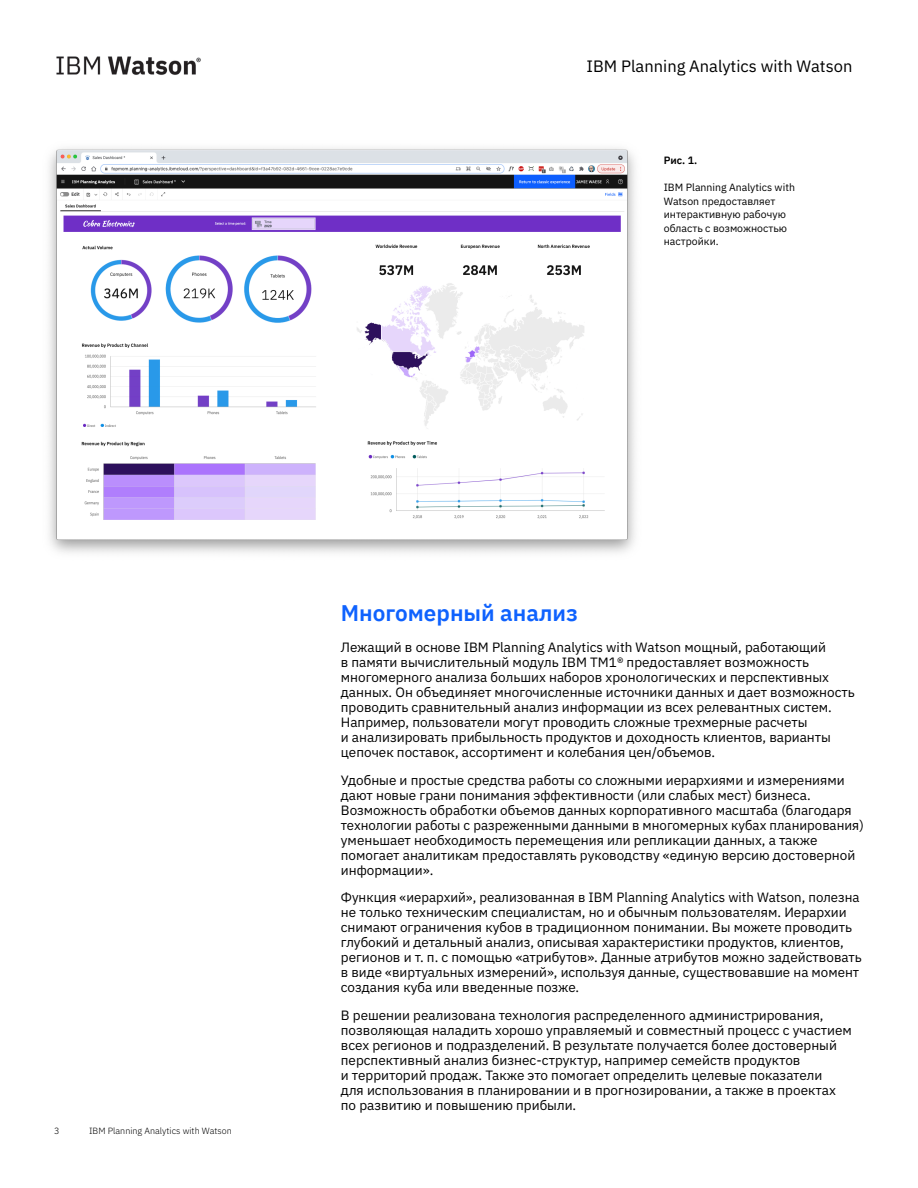
<style>
.page{position:relative;width:918px;height:1188px;background:#fff}
.page>*{position:absolute;margin:0;border:0;box-sizing:border-box;transform-origin:0 0}
.H2_Plex_Black_18{font:600 22.5px "IBM Plex Sans";color:#0f62fe}
.RS_Body{font:16.5px "IBM Plex Sans";color:#000}
.RS_Body-2{font:13.5px/15px "IBM Plex Sans";color:#000}
.Copyright_7_9{font:10.5px/13.5px "IBM Plex Sans";color:#000}
.Copyright_7_9-2{font:600 10.5px "IBM Plex Sans";color:#000}
.Copyright_7_9-3{font:300 9px "IBM Plex Sans";color:#000}
</style>
<div class="page">
<img style="left:56px;top:56px;width:145px;height:19px">
<img style="left:49px;top:148px;width:586px;height:405px">
<p class="RS_Body" style="left:586px;top:54px;width:267px">IBM Planning Analytics with Watson</p>
<p class="Copyright_7_9-2" style="left:664px;top:152px;width:35px">Рис. 1.</p>
<p class="Copyright_7_9" style="left:664px;top:180px;width:133px">IBM Planning Analytics with<br>Watson предоставляет интерактивную рабочую область с возможностью настройки.</p>
<p class="Copyright_7_9-3" style="left:54px;top:1124px;width:7px">3</p>
<p class="Copyright_7_9-3" style="left:89px;top:1124px;width:144px">IBM Planning Analytics with Watson</p>
<p class="H2_Plex_Black_18" style="left:341px;top:595px;width:238px">Многомерный анализ</p>
<p class="RS_Body-2" style="left:341px;top:638px;width:516px">Лежащий в основе IBM Planning Analytics with Watson мощный, работающий<br>в памяти вычислительный модуль IBM TM1® предоставляет возможность многомерного анализа больших наборов хронологических и перспективных данных. Он объединяет многочисленные источники данных и дает возможность проводить сравнительный анализ информации из всех релевантных систем.<br>Например, пользователи могут проводить сложные трехмерные расчеты<br>и анализировать прибыльность продуктов и доходность клиентов, варианты цепочек поставок, ассортимент и колебания цен/объемов.</p>
<p class="RS_Body-2" style="left:341px;top:771px;width:524px">Удобные и простые средства работы со сложными иерархиями и измерениями дают новые грани понимания эффективности (или слабых мест) бизнеса.<br>Возможность обработки объемов данных корпоративного масштаба (благодаря технологии работы с разреженными данными в многомерных кубах планирования) уменьшает необходимость перемещения или репликации данных, а также помогает аналитикам предоставлять руководству «единую версию достоверной информации».</p>
<p class="RS_Body-2" style="left:341px;top:889px;width:522px">Функция «иерархий», реализованная в IBM Planning Analytics with Watson, полезна не только техническим специалистам, но и обычным пользователям. Иерархии снимают ограничения кубов в традиционном понимании. Вы можете проводить глубокий и детальный анализ, описывая характеристики продуктов, клиентов, регионов и т. п. с помощью «атрибутов». Данные атрибутов можно задействовать в виде «виртуальных измерений», используя данные, существовавшие на момент создания куба или введенные позже.</p>
<p class="RS_Body-2" style="left:341px;top:1007px;width:513px">В решении реализована технология распределенного администрирования, позволяющая наладить хорошо управляемый и совместный процесс с участием всех регионов и подразделений. В результате получается более достоверный перспективный анализ бизнес-структур, например семейств продуктов<br>и территорий продаж. Также это помогает определить целевые показатели<br>для использования в планировании и в прогнозировании, а также в проектах по развитию и повышению прибыли.</p>
</div>
